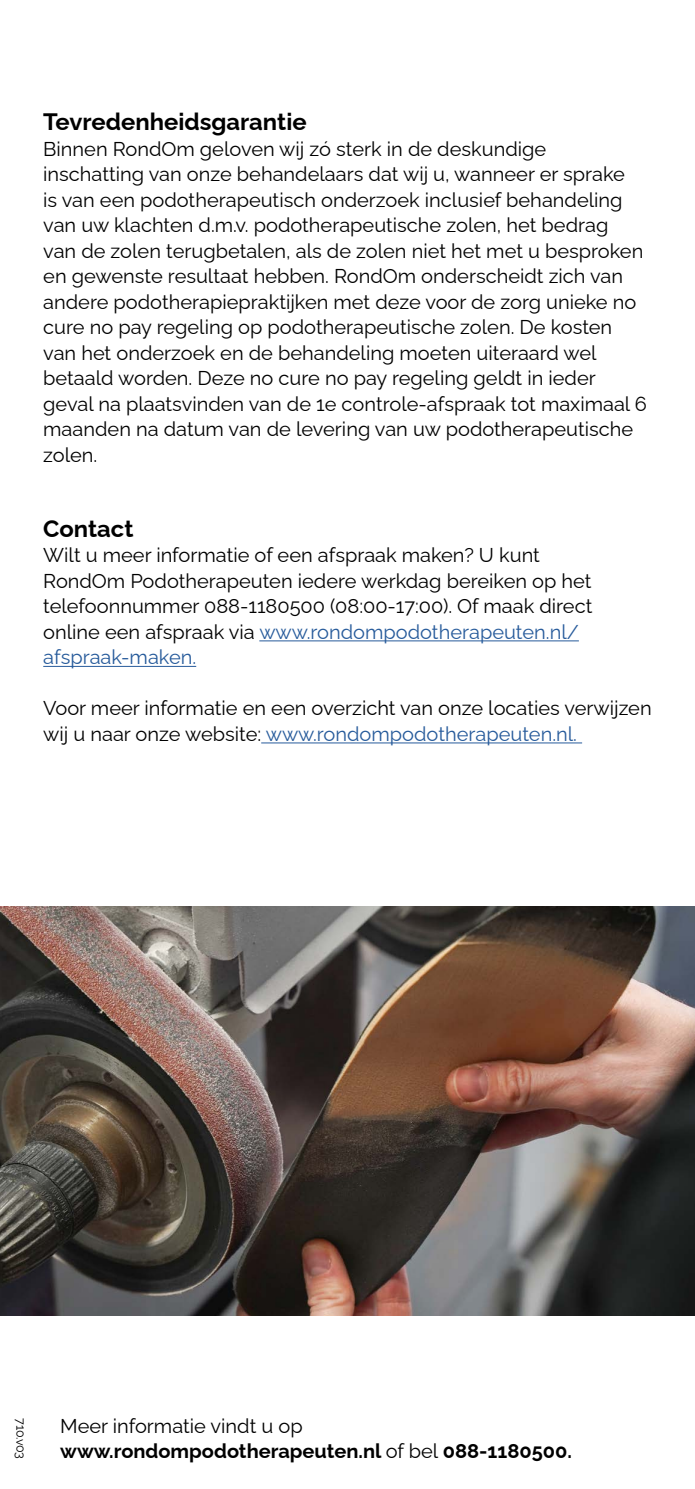
<style>
.page{position:relative;width:695px;height:1489px;background:#fff}
.page>*{position:absolute;margin:0;border:0;box-sizing:border-box;transform-origin:0 0}
.t1{font:700 23.75px "Raleway";color:#000}
.t2{font:20px/25.5px "Raleway";color:#000}
.t3{font:700 20px/25px "Raleway";color:#000}
.t4{font:12.5px "Raleway";letter-spacing:-.02em;color:#000}
.s1{color:#275b9b}
.s2{font-weight:400}
</style>
<div class="page">
<hr style="left:259px;top:640px;width:319px;height:1px;background:#275b9b">
<hr style="left:43px;top:666px;width:153px;height:1px;background:#275b9b">
<hr style="left:261px;top:742px;width:321px;height:1px;background:#275b9b">
<img style="left:0;top:906px;width:694px;height:409px">
<p class="t1" style="left:43px;top:103px;width:265px">Tevredenheidsgarantie</p>
<p class="t2" style="left:43px;top:134px;width:605px">Binnen RondOm geloven wij zó sterk in de deskundige inschatting van onze behandelaars dat wij u, wanneer er sprake<br>is van een podotherapeutisch onderzoek inclusief behandeling van uw klachten d.m.v. podotherapeutische zolen, het bedrag<br>van de zolen terugbetalen, als de zolen niet het met u besproken en gewenste resultaat hebben. RondOm onderscheidt zich van andere podotherapiepraktijken met deze voor de zorg unieke no cure no pay regeling op podotherapeutische zolen. De kosten van het onderzoek en de behandeling moeten uiteraard wel betaald worden. Deze no cure no pay regeling geldt in ieder geval na plaatsvinden van de 1e controle-afspraak tot maximaal 6 maanden na datum van de levering van uw podotherapeutische zolen.</p>
<p class="t1" style="left:43px;top:509px;width:92px">Contact</p>
<p class="t2" style="left:43px;top:540px;width:550px">Wilt u meer informatie of een afspraak maken? U kunt RondOm Podotherapeuten iedere werkdag bereiken op het telefoonnummer 088-1180500 (08:00-17:00). Of maak direct online een afspraak via <span class="s1">www.rondompodotherapeuten.nl/ afspraak-maken.</span></p>
<p class="t2" style="left:43px;top:693px;width:610px">Voor meer informatie en een overzicht van onze locaties verwijzen wij u naar onze website: <span class="s1">www.rondompodotherapeuten.nl.</span></p>
<p class="t4" style="left:31px;top:1418px;width:42px;rotate:90deg">710.v03</p>
<p class="t3" style="left:60px;top:1411px;width:513px"><span class="s2">Meer informatie vindt u op </span>www.rondompodotherapeuten.nl <span class="s2">of bel</span> 088-1180500.</p>
</div>
